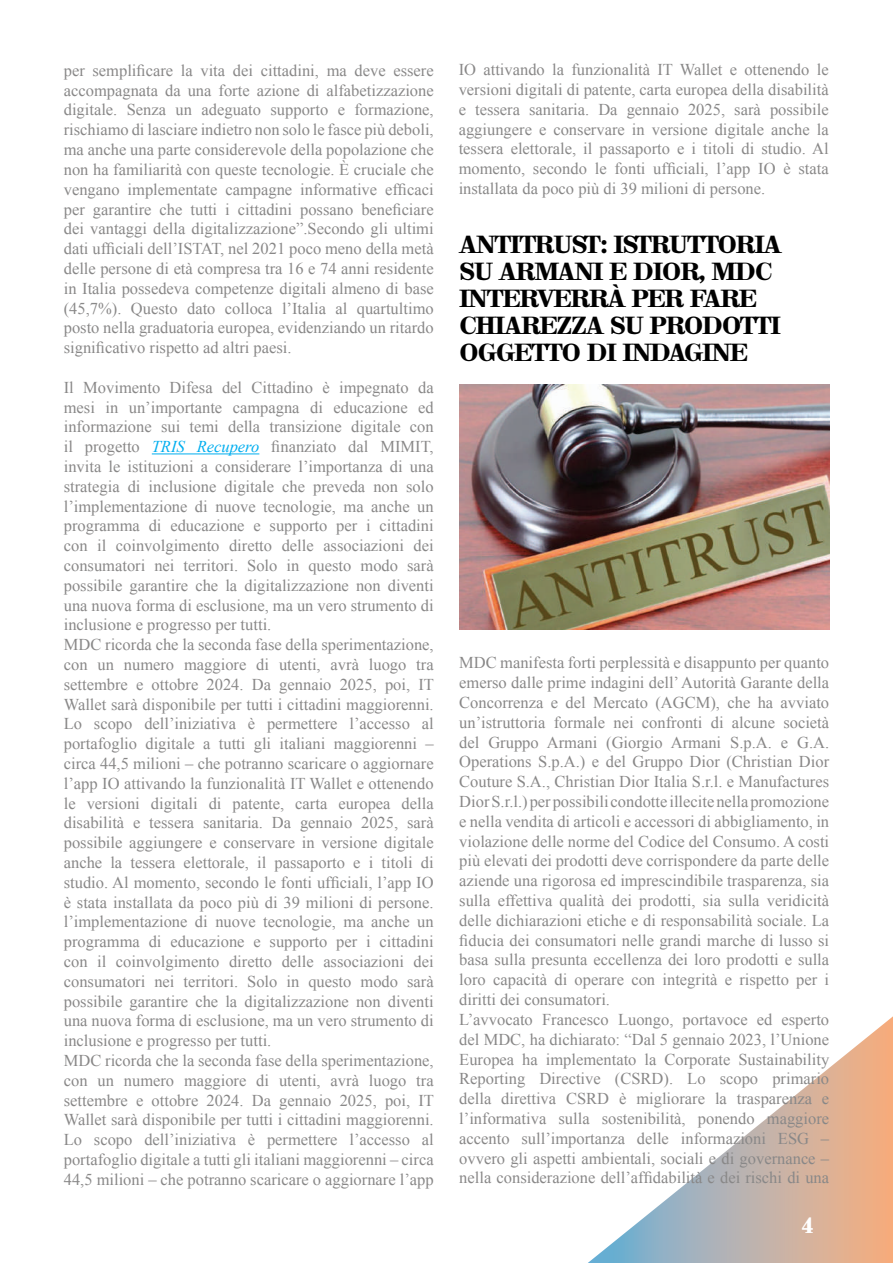
<style>
.page{position:relative;width:893px;height:1263px;background:#fff}
.page>*{position:absolute;margin:0;border:0;box-sizing:border-box;transform-origin:0 0}
.t1{font:800 24px/27px "Valencia";color:#000}
.t2{font:800 22.5px "Valencia";color:#fff}
.t3{font:16.5px/19.8px "Times New Roman";color:#898888}
.s1{font-style:italic;color:#00aeef}
</style>
<div class="page">
<svg style="left:588px;top:1016px;width:305px;height:247px"></svg>
<img style="left:460px;top:385px;width:369px;height:244px">
<hr style="left:152px;top:453px;width:107px;height:1px;background:#00aeef">
<p class="t3" style="left:64px;top:60px;width:371px;text-align:justify">per semplificare la vita dei cittadini, ma deve essere accompagnata da una forte azione di alfabetizzazione digitale. Senza un adeguato supporto e formazione, rischiamo di lasciare indietro non solo le fasce più deboli, ma anche una parte considerevole della popolazione che non ha familiarità con queste tecnologie. È cruciale che vengano implementate campagne informative efficaci per garantire che tutti i cittadini possano beneficiare dei vantaggi della digitalizzazione”.Secondo gli ultimi dati ufficiali dell’ISTAT, nel 2021 poco meno della metà delle persone di età compresa tra 16 e 74 anni residente in Italia possedeva competenze digitali almeno di base (45,7%). Questo dato colloca l’Italia al quartultimo posto nella graduatoria europea, evidenziando un ritardo significativo rispetto ad altri paesi.</p>
<p class="t3" style="left:64px;top:377px;width:372px">Il Movimento Difesa del Cittadino è impegnato da mesi in un’importante campagna di educazione ed informazione sui temi della transizione digitale con il progetto <span class="s1">TRIS Recupero</span> finanziato dal MIMIT, invita le istituzioni a considerare l’importanza di una strategia di inclusione digitale che preveda non solo l’implementazione di nuove tecnologie, ma anche un programma di educazione e supporto per i cittadini con il coinvolgimento diretto delle associazioni dei consumatori nei territori. Solo in questo modo sarà possibile garantire che la digitalizzazione non diventi una nuova forma di esclusione, ma un vero strumento di inclusione e progresso per tutti.<br>MDC ricorda che la seconda fase della sperimentazione, con un numero maggiore di utenti, avrà luogo tra settembre e ottobre 2024. Da gennaio 2025, poi, IT Wallet sarà disponibile per tutti i cittadini maggiorenni.<br>Lo scopo dell’iniziativa è permettere l’accesso al portafoglio digitale a tutti gli italiani maggiorenni – circa 44,5 milioni – che potranno scaricare o aggiornare l’app IO attivando la funzionalità IT Wallet e ottenendo le versioni digitali di patente, carta europea della disabilità e tessera sanitaria. Da gennaio 2025, sarà possibile aggiungere e conservare in versione digitale anche la tessera elettorale, il passaporto e i titoli di studio. Al momento, secondo le fonti ufficiali, l’app IO è stata installata da poco più di 39 milioni di persone. l’implementazione di nuove tecnologie, ma anche un programma di educazione e supporto per i cittadini con il coinvolgimento diretto delle associazioni dei consumatori nei territori. Solo in questo modo sarà possibile garantire che la digitalizzazione non diventi una nuova forma di esclusione, ma un vero strumento di inclusione e progresso per tutti.<br>MDC ricorda che la seconda fase della sperimentazione, con un numero maggiore di utenti, avrà luogo tra settembre e ottobre 2024. Da gennaio 2025, poi, IT Wallet sarà disponibile per tutti i cittadini maggiorenni.<br>Lo scopo dell’iniziativa è permettere l’accesso al portafoglio digitale a tutti gli italiani maggiorenni – circa 44,5 milioni – che potranno scaricare o aggiornare l’app</p>
<p class="t3" style="left:459px;top:60px;width:371px;text-align:justify">IO attivando la funzionalità IT Wallet e ottenendo le versioni digitali di patente, carta europea della disabilità e tessera sanitaria. Da gennaio 2025, sarà possibile aggiungere e conservare in versione digitale anche la tessera elettorale, il passaporto e i titoli di studio. Al momento, secondo le fonti ufficiali, l’app IO è stata installata da poco più di 39 milioni di persone.</p>
<h1 class="t1" style="left:460px;top:231px;width:323px">ANTITRUST: ISTRUTTORIA<br>SU ARMANI E DIOR, MDC<br>INTERVERRÀ PER FARE<br>CHIAREZZA SU PRODOTTI<br>OGGETTO DI INDAGINE</h1>
<p class="t3" style="left:459px;top:653px;width:371px">MDC manifesta forti perplessità e disappunto per quanto emerso dalle prime indagini dell’ Autorità Garante della Concorrenza e del Mercato (AGCM), che ha avviato un’istruttoria formale nei confronti di alcune società del Gruppo Armani (Giorgio Armani S.p.A. e G.A.<br>Operations S.p.A.) e del Gruppo Dior (Christian Dior Couture S.A., Christian Dior Italia S.r.l. e Manufactures Dior S.r.l.) per possibili condotte illecite nella promozione e nella vendita di articoli e accessori di abbigliamento, in violazione delle norme del Codice del Consumo. A costi più elevati dei prodotti deve corrispondere da parte delle aziende una rigorosa ed imprescindibile trasparenza, sia sulla effettiva qualità dei prodotti, sia sulla veridicità delle dichiarazioni etiche e di responsabilità sociale. La fiducia dei consumatori nelle grandi marche di lusso si basa sulla presunta eccellenza dei loro prodotti e sulla loro capacità di operare con integrità e rispetto per i diritti dei consumatori.<br>L’avvocato Francesco Luongo, portavoce ed esperto del MDC, ha dichiarato: “Dal 5 gennaio 2023, l’Unione Europea ha implementato la Corporate Sustainability Reporting Directive (CSRD). Lo scopo primario della direttiva CSRD è migliorare la trasparenza e l’informativa sulla sostenibilità, ponendo maggiore accento sull’importanza delle informazioni ESG – ovvero gli aspetti ambientali, sociali e di governance – nella considerazione dell’affidabilità e dei rischi di una</p>
<h2 class="t2" style="left:802px;top:1211px;width:13px">4</h2>
</div>
